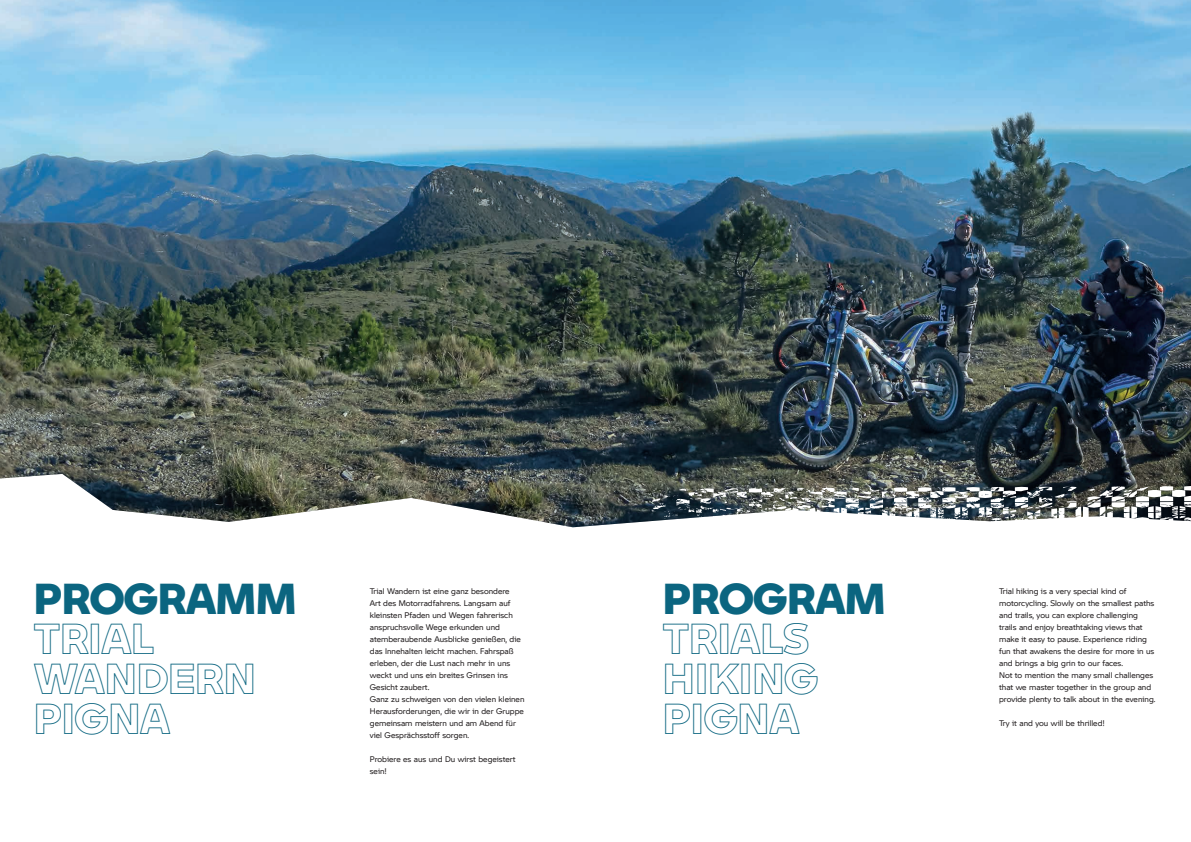
<style>
.page{position:relative;width:1191px;height:842px;background:#fff}
.page>*{position:absolute;margin:0;border:0;box-sizing:border-box;transform-origin:0 0}
.t1{font:700 42.2px/40px "BMW Motorrad Outline";color:#0b6580}
.t2{font:800 42.2px "BMW Motorrad";color:#0b6580}
.t3{font:8px/12px "BMW Motorrad";color:#231f20}
</style>
<div class="page">
<img style="left:0;top:0;width:1191px;height:527px">
<svg style="left:651px;top:486px;width:540px;height:41px"></svg>
<h1 class="t2" style="left:34px;top:566px;width:264px">PROGRAMM</h1>
<h1 class="t1" style="left:34px;top:617px;width:224px">TRIAL<br>WANDERN<br>PIGNA</h1>
<p class="t3" style="left:370px;top:585px;width:156px">Trial Wandern ist eine ganz besondere<br>Art des Motorradfahrens. Langsam auf kleinsten Pfaden und Wegen fahrerisch anspruchsvolle Wege erkunden und atemberaubende Ausblicke genießen, die das Innehalten leicht machen. Fahrspaß erleben, der die Lust nach mehr in uns weckt und uns ein breites Grinsen ins Gesicht zaubert.<br>Ganz zu schweigen von den vielen kleinen Herausforderungen, die wir in der Gruppe gemeinsam meistern und am Abend für viel Gesprächsstoff sorgen.</p>
<p class="t3" style="left:370px;top:753px;width:147px">Probiere es aus und Du wirst begeistert sein!</p>
<h1 class="t2" style="left:663px;top:566px;width:224px">PROGRAM</h1>
<h1 class="t1" style="left:663px;top:617px;width:156px">TRIALS<br>HIKING<br>PIGNA</h1>
<p class="t3" style="left:999px;top:585px;width:158px">Trial hiking is a very special kind of motorcycling. Slowly on the smallest paths and trails, you can explore challenging trails and enjoy breathtaking views that make it easy to pause. Experience riding fun that awakens the desire for more in us and brings a big grin to our faces.<br>Not to mention the many small challenges that we master together in the group and provide plenty to talk about in the evening.</p>
<p class="t3" style="left:999px;top:717px;width:107px">Try it and you will be thrilled!</p>
</div>
